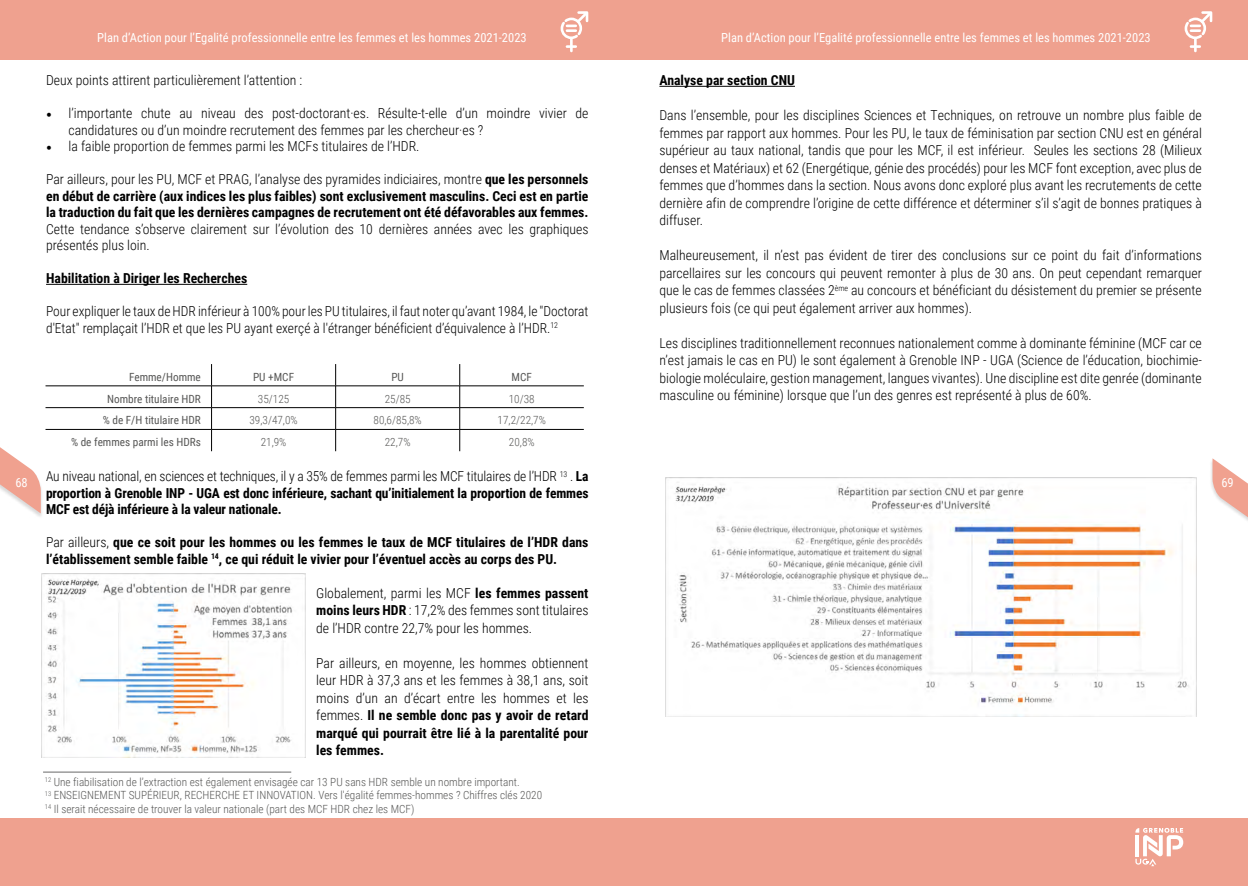
<style>
.page{position:relative;width:1248px;height:886px;background:#fff}
.page>*{position:absolute;margin:0;border:0;box-sizing:border-box;transform-origin:0 0}
.t1{font:300 13.75px/17.5px "Roboto Condensed";color:#000;text-align:justify}
.t2{font:700 13.75px/16.5px "Roboto Condensed";color:#000;text-align:justify}
.t3{font:12.5px "Roboto Condensed";color:#fff}
.t4{font:300 11.25px/13.5px "Roboto Condensed";color:#575756}
.t5{font:11.25px "Roboto Condensed";color:#575756}
.s1{font-family:"Minion Pro";font-weight:400;font-size:15px}
.s2{font-weight:300}
.s3{font-weight:700}
</style>
<div class="page">
<div style="left:0;top:274px;width:43px;height:245px;background:#000;opacity:.15"></div>
<svg style="left:0;top:274px;width:41px;height:239px"></svg>
<div style="left:624px;top:819px;width:623px;height:67px;background:#efa18f"></div>
<div style="left:624px;top:0;width:623px;height:59px;background:#efa18f"></div>
<svg style="left:1135px;top:828px;width:48px;height:38px"></svg>
<div style="left:0;top:0;width:624px;height:59px;background:#efa18f"></div>
<div style="left:0;top:819px;width:624px;height:67px;background:#efa18f"></div>
<svg style="left:560px;top:11px;width:28px;height:40px"></svg>
<svg style="left:1184px;top:11px;width:28px;height:40px"></svg>
<svg style="left:1212px;top:458px;width:35px;height:62px"></svg>
<hr style="left:46px;top:284px;width:201px;height:1px;background:#000">
<hr style="left:43px;top:771px;width:248px;height:2px;background:#878787">
<hr style="left:45px;top:386px;width:166px;height:1px;background:#000">
<hr style="left:211px;top:386px;width:124px;height:1px;background:#000">
<hr style="left:335px;top:386px;width:124px;height:1px;background:#000">
<hr style="left:459px;top:386px;width:124px;height:1px;background:#000">
<hr style="left:45px;top:407px;width:166px;height:1px;background:#000">
<hr style="left:211px;top:407px;width:124px;height:1px;background:#000">
<hr style="left:335px;top:407px;width:124px;height:1px;background:#000">
<hr style="left:459px;top:407px;width:124px;height:1px;background:#000">
<hr style="left:45px;top:429px;width:166px;height:1px;background:#000">
<hr style="left:211px;top:429px;width:124px;height:1px;background:#000">
<svg style="left:211px;top:364px;width:1px;height:87px"></svg>
<hr style="left:335px;top:429px;width:124px;height:1px;background:#000">
<svg style="left:335px;top:364px;width:1px;height:87px"></svg>
<hr style="left:459px;top:429px;width:124px;height:1px;background:#000">
<svg style="left:459px;top:364px;width:1px;height:87px"></svg>
<img style="left:41px;top:574px;width:264px;height:183px">
<hr style="left:659px;top:86px;width:136px;height:1px;background:#000">
<img style="left:665px;top:478px;width:531px;height:238px">
<p class="t3" style="left:97px;top:29px;width:431px">Plan d’Action pour l’Egalité professionnelle entre les femmes et les hommes 2021-2023</p>
<p class="t3" style="left:721px;top:29px;width:431px">Plan d’Action pour l’Egalité professionnelle entre les femmes et les hommes 2021-2023</p>
<p class="t1" style="left:46px;top:71px;width:258px">Deux points attirent particulièrement l’attention :</p>
<p class="t1" style="left:69px;top:105px;width:521px;line-height:16.5px;text-indent:-22px"><span class="s1">•</span> l’importante chute au niveau des post-doctorant·es. Résulte-t-elle d’un moindre vivier de candidatures ou d’un moindre recrutement des femmes par les chercheur·es ?</p>
<p class="t1" style="left:46px;top:137px;width:375px"><span class="s1">•</span> la faible proportion de femmes parmi les MCFs titulaires de l’HDR.</p>
<p class="t2" style="left:46px;top:171px;width:544px"><span class="s2">Par ailleurs, pour les PU, MCF et PRAG, l’analyse des pyramides indiciaires, montre</span> que les personnels en début de carrière (aux indices les plus faibles) sont exclusivement masculins. Ceci est en partie la traduction du fait que les dernières campagnes de recrutement ont été défavorables aux femmes.</p>
<p class="t1" style="left:46px;top:220px;width:544px;line-height:16.5px">Cette tendance s’observe clairement sur l’évolution des 10 dernières années avec les graphiques présentés plus loin.</p>
<p class="t2" style="left:46px;top:270px;width:203px">Habilitation à Diriger les Recherches</p>
<p class="t1" style="left:46px;top:303px;width:543px;line-height:16.5px">Pour expliquer le taux de HDR inférieur à 100% pour les PU titulaires, il faut noter qu’avant 1984, le "Doctorat d'Etat" remplaçait l’HDR et que les PU ayant exerçé à l'étranger bénéficient d’équivalence à l’HDR.<sup>12</sup></p>
<p class="t5" style="left:129px;top:369px;width:73px">Femme/Homme</p>
<p class="t5" style="left:253px;top:369px;width:42px">PU +MCF</p>
<p class="t5" style="left:391px;top:369px;width:14px">PU</p>
<p class="t5" style="left:511px;top:369px;width:22px">MCF</p>
<p class="t5" style="left:107px;top:391px;width:95px">Nombre titulaire HDR</p>
<p class="t4" style="left:258px;top:391px;width:33px">35/125</p>
<p class="t4" style="left:385px;top:391px;width:27px">25/85</p>
<p class="t4" style="left:509px;top:391px;width:27px">10/38</p>
<p class="t5" style="left:103px;top:412px;width:100px">% de F/H titulaire HDR</p>
<p class="t4" style="left:249px;top:413px;width:50px">39,3/47,0%</p>
<p class="t4" style="left:373px;top:413px;width:50px">80,6/85,8%</p>
<p class="t4" style="left:497px;top:413px;width:50px">17,2/22,7%</p>
<p class="t5" style="left:71px;top:434px;width:131px">% de femmes parmi les HDRs</p>
<p class="t4" style="left:261px;top:435px;width:27px">21,9%</p>
<p class="t4" style="left:385px;top:435px;width:27px">22,7%</p>
<p class="t4" style="left:509px;top:435px;width:27px">20,8%</p>
<p class="t2" style="left:659px;top:72px;width:137px">Analyse par section CNU</p>
<p class="t1" style="left:659px;top:106px;width:544px">Dans l’ensemble, pour les disciplines Sciences et Techniques, on retrouve un nombre plus faible de femmes par rapport aux hommes. Pour les PU, le taux de féminisation par section CNU est en général supérieur au taux national, tandis que pour les MCF, il est inférieur. Seules les sections 28 (Milieux denses et Matériaux) et 62 (Energétique, génie des procédés) pour les MCF font exception, avec plus de femmes que d’hommes dans la section. Nous avons donc exploré plus avant les recrutements de cette dernière afin de comprendre l’origine de cette différence et déterminer s’il s’agit de bonnes pratiques à diffuser.</p>
<p class="t1" style="left:659px;top:246px;width:544px">Malheureusement, il n’est pas évident de tirer des conclusions sur ce point du fait d’informations parcellaires sur les concours qui peuvent remonter à plus de 30 ans. On peut cependant remarquer que le cas de femmes classées 2<sup>ème</sup> au concours et bénéficiant du désistement du premier se présente plusieurs fois (ce qui peut également arriver aux hommes).</p>
<p class="t1" style="left:659px;top:334px;width:544px">Les disciplines traditionnellement reconnues nationalement comme à dominante féminine (MCF car ce n’est jamais le cas en PU) le sont également à Grenoble INP - UGA (Science de l’éducation, biochimie&shy;biologie moléculaire, gestion management, langues vivantes). Une discipline est dite genrée (dominante masculine ou féminine) lorsque que l’un des genres est représenté à plus de 60%.</p>
<p class="t2" style="left:46px;top:468px;width:544px"><span class="s2">Au niveau national, en sciences et techniques, il y a 35% de femmes parmi les MCF titulaires de l’HDR</span> <sup>13</sup> <span class="s2">.</span> La proportion à Grenoble INP - UGA est donc inférieure, sachant qu’initialement la proportion de femmes MCF est déjà inférieure à la valeur nationale.</p>
<p class="t2" style="left:46px;top:534px;width:544px"><span class="s2">Par ailleurs,</span> que ce soit pour les hommes ou les femmes le taux de MCF titulaires de l’HDR dans l’établissement semble faible <sup>14</sup>, ce qui réduit le vivier pour l’éventuel accès au corps des PU.</p>
<p class="t1" style="left:316px;top:584px;width:274px">Globalement, parmi les MCF <span class="s3">les femmes passent moins leurs HDR</span> : 17,2% des femmes sont titulaires de l’HDR contre 22,7% pour les hommes.</p>
<p class="t1" style="left:316px;top:654px;width:274px">Par ailleurs, en moyenne, les hommes obtiennent leur HDR à 37,3 ans et les femmes à 38,1 ans, soit moins d’un an d’écart entre les hommes et les femmes. <span class="s3">Il ne semble donc pas y avoir de retard marqué qui pourrait être lié à la parentalité pour les femmes.</span></p>
<p class="t4" style="left:45px;top:775px;width:499px"><sup>12</sup> Une fiabilisation de l’extraction est également envisagée car 13 PU sans HDR semble un nombre important.<br><sup>13</sup> ENSEIGNEMENT SUPÉRIEUR, RECHERCHE ET INNOVATION. Vers l'égalité femmes-hommes ? Chiffres clés 2020<br><sup>14</sup> Il serait nécessaire de trouver la valeur nationale (part des MCF HDR chez les MCF)</p>
<p class="t3" style="left:15px;top:473px;width:14px">68</p>
<p class="t3" style="left:1221px;top:473px;width:14px">69</p>
</div>
